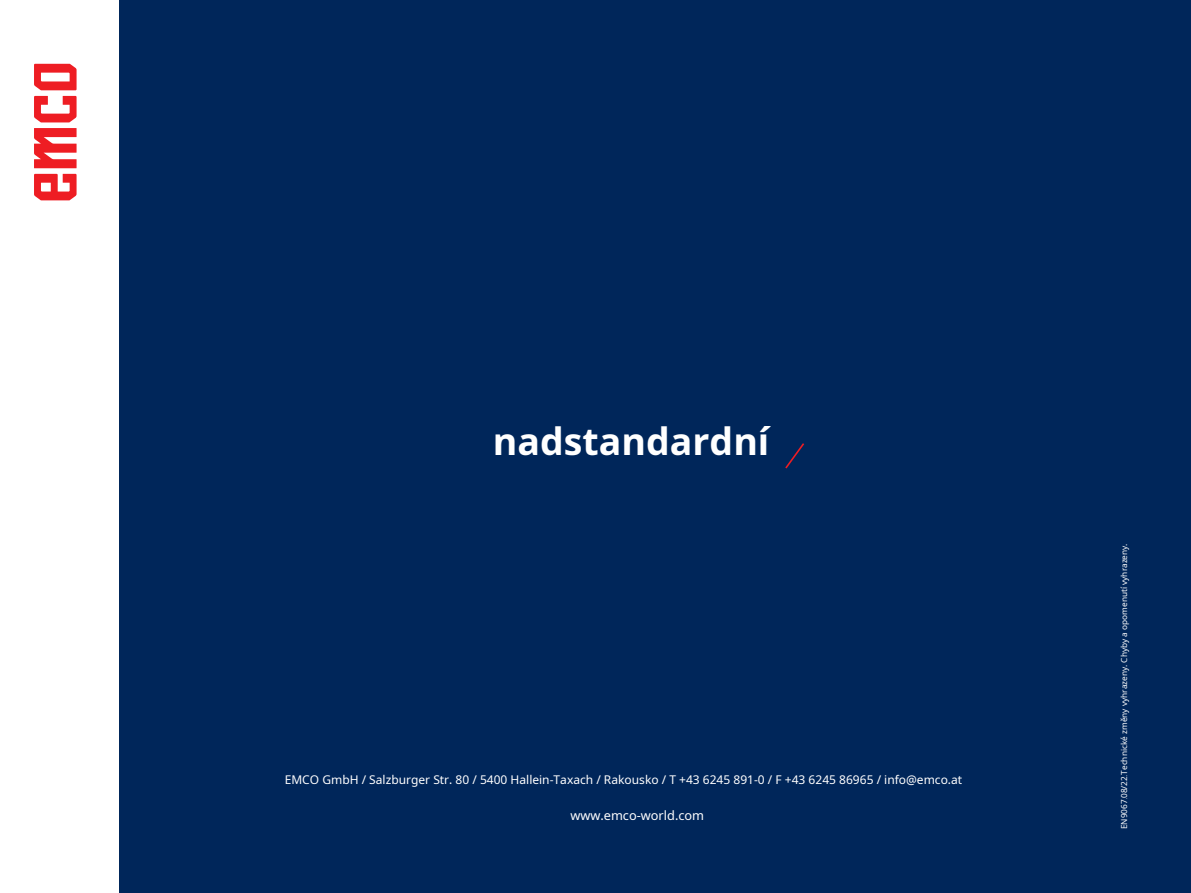
<style>
.page{position:relative;width:1191px;height:893px;background:#fff}
.page>*{position:absolute;margin:0;border:0;box-sizing:border-box;transform-origin:0 0}
.t1{font:700 37.5px "Noto Sans";color:#fff}
.t2{font:12.75px "Noto Sans";color:#fff}
.t3{font:12px "Noto Sans";color:#fff}
.t4{font:8.25px "Noto Sans";color:#fff}
.s1{font-size:5.25px}
</style>
<div class="page">
<div style="left:119px;top:0;width:1072px;height:893px;background:#00265a"></div>
<svg style="left:34px;top:64px;width:43px;height:26px"></svg>
<svg style="left:34px;top:174px;width:43px;height:26px"></svg>
<svg style="left:34px;top:128px;width:43px;height:40px"></svg>
<svg style="left:34px;top:96px;width:43px;height:26px"></svg>
<svg style="left:785px;top:443px;width:20px;height:26px"></svg>
<h1 class="t1" style="left:493px;top:415px;width:278px">nadstandardní</h1>
<p class="t3" style="left:285px;top:771px;width:679px">EMCO GmbH / Salzburger Str. 80 / 5400 Hallein-Taxach / Rakousko / T +43 6245 891-0 / F +43 6245 86965 / info@emco.at</p>
<p class="t2" style="left:570px;top:806px;width:135px">www.emco-world.com</p>
<p class="t4" style="left:1118px;top:829px;width:287px;rotate:-90deg">EN9067<span class="s1">.</span>08/22<span class="s1">.</span>Technické změny vyhrazeny. Chyby a opomenutí vyhrazeny.</p>
</div>
